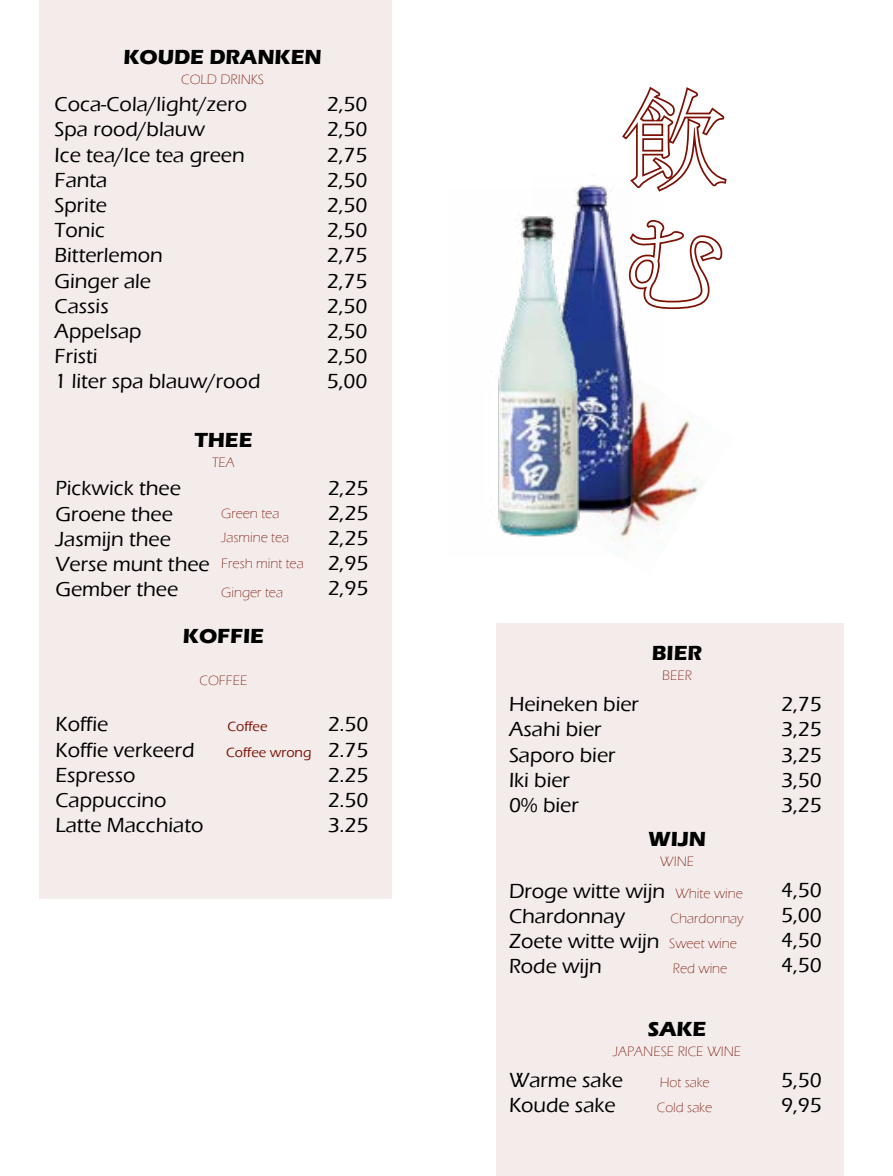
<style>
.page{position:relative;width:893px;height:1176px;background:#fff}
.page>*{position:absolute;margin:0;border:0;box-sizing:border-box;transform-origin:0 0}
.t1{font:300 105px/126px "Adobe Song Std";color:#fff}
.t2{font:500 21px/25.2px "Eras ITC";color:#000}
.t3{font:700 21px "Eras ITC";color:#000}
.t4{font:300 14px/23.8px "Eras ITC";color:#7c1206}
.t5{font:500 14px "Eras ITC";color:#7c1206}
.s1{font-weight:300;font-size:14px;color:#7c1206}
</style>
<div class="page">
<div style="left:496px;top:624px;width:347px;height:552px;background:#f4eceb"></div>
<div style="left:40px;top:0;width:352px;height:898px;background:#f4eceb"></div>
<img style="left:629px;top:416px;width:72px;height:123px">
<svg style="left:622px;top:86px;width:105px;height:104px"></svg>
<svg style="left:663px;top:224px;width:60px;height:86px"></svg>
<img style="left:580px;top:175px;width:83px;height:350px">
<img style="left:498px;top:188px;width:131px;height:352px">
<p class="t3" style="left:123px;top:45px;width:200px">KOUDE DRANKEN</p>
<p class="t2" style="left:55px;top:92px;width:207px">Coca-Cola/light/zero<br>Spa rood/blauw<br>Ice tea/Ice tea green<br>Fanta<br>Sprite<br>Tonic<br>Bitterlemon<br>Ginger ale<br>Cassis<br>Appelsap<br>Fristi<br>1 liter spa blauw/rood</p>
<p class="t4" style="left:181px;top:68px;width:84px">COLD DRINKS</p>
<p class="t2" style="left:327px;top:92px;width:42px;text-align:justify">2,50<br>2,50<br>2,75<br>2,50<br>2,50<br>2,50<br>2,75<br>2,75<br>2,50<br>2,50<br>2,50<br>5,00</p>
<p class="t3" style="left:194px;top:427px;width:60px">THEE</p>
<p class="t4" style="left:212px;top:450px;width:24px">TEA</p>
<p class="t2" style="left:55px;top:476px;width:156px">Pickwick thee<br>Groene thee<br>Jasmijn thee<br>Verse munt thee<br>Gember thee</p>
<p class="t4" style="left:221px;top:502px;width:69px">Green tea<br>Jasmine tea</p>
<p class="t4" style="left:221px;top:549px;width:84px;line-height:28.7px">Fresh mint tea<br>Ginger tea</p>
<p class="t3" style="left:183px;top:624px;width:83px">KOFFIE</p>
<p class="t4" style="left:199px;top:668px;width:50px">COFFEE</p>
<p class="t2" style="left:55px;top:712px;width:54px">Koffie</p>
<p class="t5" style="left:227px;top:719px;width:42px">Coffee</p>
<p class="t2" style="left:55px;top:737px;width:141px">Koffie verkeerd</p>
<p class="t5" style="left:226px;top:744px;width:87px">Coffee wrong</p>
<p class="t2" style="left:55px;top:762px;width:150px">Espresso<br>Cappuccino<br>Latte Macchiato</p>
<p class="t2" style="left:328px;top:475px;width:42px;text-align:justify">2,25<br>2,25<br>2,25<br>2,95<br>2,95</p>
<p class="t2" style="left:328px;top:712px;width:42px;text-align:justify">2.50<br>2.75<br>2.25<br>2.50<br>3.25</p>
<h1 class="t1" style="left:622px;top:82px;width:106px">飲む</h1>
<p class="t2" style="left:509px;top:692px;width:131px">Heineken bier<br>Asahi bier<br>Saporo bier<br>Iki bier<br>0% bier</p>
<p class="t3" style="left:652px;top:641px;width:52px">BIER</p>
<p class="t4" style="left:662px;top:664px;width:31px">BEER</p>
<p class="t3" style="left:648px;top:826px;width:60px">WIJN</p>
<p class="t4" style="left:660px;top:849px;width:36px">WINE</p>
<p class="t2" style="left:509px;top:878px;width:235px">Droge witte wijn <span class="s1">White wine<br></span>Chardonnay</p>
<p class="t4" style="left:671px;top:906px;width:74px">Chardonnay</p>
<p class="t2" style="left:509px;top:928px;width:229px">Zoete witte wijn <span class="s1">Sweet wine<br></span>Rode wijn</p>
<p class="t4" style="left:673px;top:957px;width:56px">Red wine</p>
<p class="t3" style="left:648px;top:1016px;width:60px">SAKE</p>
<p class="t4" style="left:613px;top:1039px;width:130px">JAPANESE RICE WINE</p>
<p class="t2" style="left:509px;top:1067px;width:115px">Warme sake</p>
<p class="t4" style="left:660px;top:1070px;width:51px">Hot sake</p>
<p class="t2" style="left:509px;top:1092px;width:108px">Koude sake</p>
<p class="t4" style="left:657px;top:1095px;width:57px">Cold sake</p>
<p class="t2" style="left:781px;top:692px;width:42px;text-align:justify">2,75<br>3,25<br>3,25<br>3,50<br>3,25</p>
<p class="t2" style="left:781px;top:877px;width:42px;text-align:justify">4,50<br>5,00<br>4,50<br>4,50</p>
<p class="t2" style="left:781px;top:1067px;width:42px">5,50<br>9,95</p>
</div>
